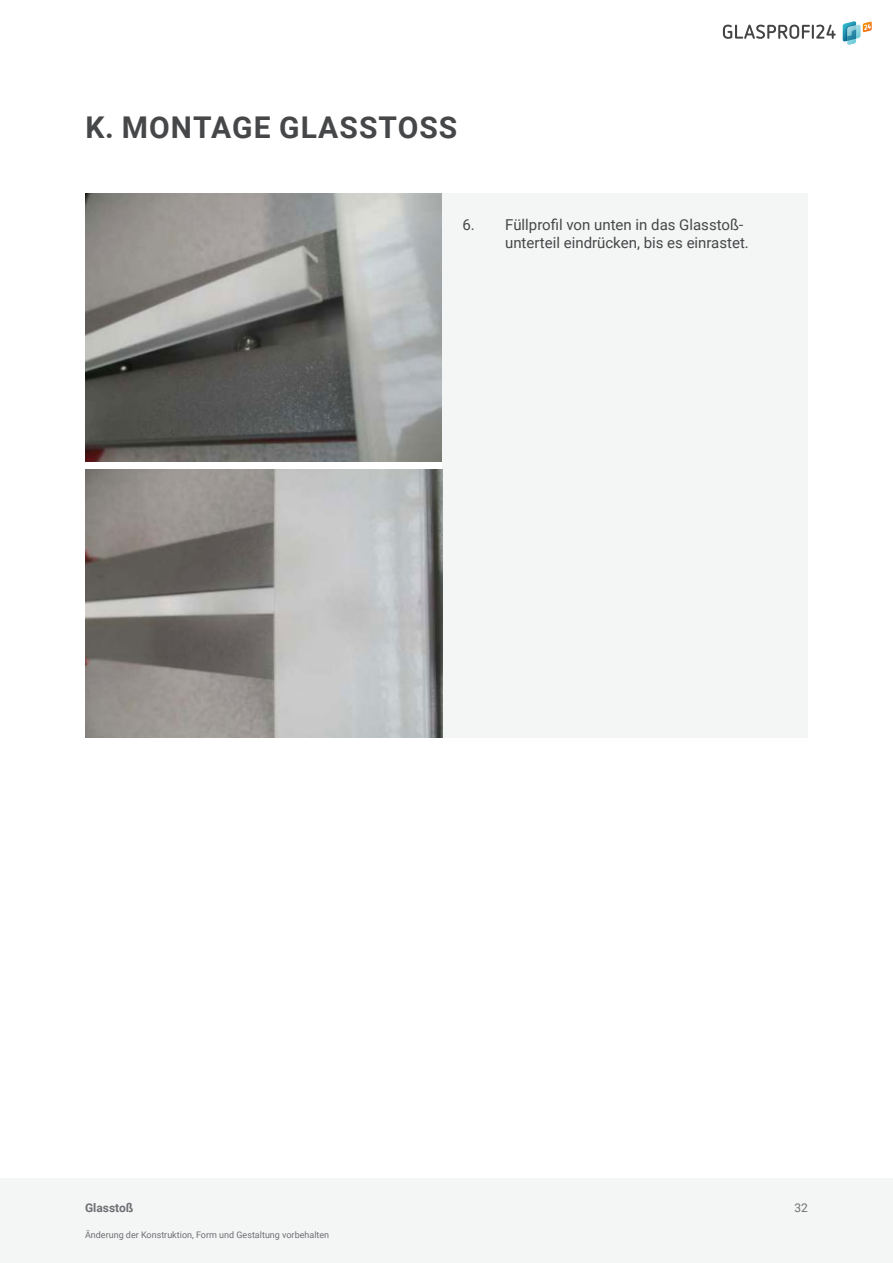
<style>
.page{position:relative;width:893px;height:1263px;background:#fff}
.page>*{position:absolute;margin:0;border:0;box-sizing:border-box;transform-origin:0 0}
.Headline{font:700 30px "Roboto";letter-spacing:.035em;color:#464748}
.Copy{font:15px "Roboto";color:#464748}
.t1{font:700 12px "Roboto";color:#6e6f72}
.t2{font:12px "Roboto";color:#6e6f72}
.t3{font:9px "Roboto";color:#6e6f72}
</style>
<div class="page">
<svg style="left:843px;top:21px;width:29px;height:24px"></svg>
<svg style="left:723px;top:25px;width:113px;height:14px"></svg>
<div style="left:0;top:1178px;width:893px;height:85px;background:#f4f5f5"></div>
<img style="left:85px;top:193px;width:357px;height:268px">
<div style="left:442px;top:193px;width:366px;height:545px;background:#f4f5f5"></div>
<img style="left:85px;top:470px;width:357px;height:268px">
<p class="Headline" style="left:86px;top:106px;width:373px">K. MONTAGE GLASSTOSS</p>
<p class="Copy" style="left:463px;top:215px;width:282px">6. Füllprofil von unten in das Glasstoß-</p>
<p class="Copy" style="left:505px;top:233px;width:245px">unterteil eindrücken, bis es einrastet.</p>
<p class="t1" style="left:85px;top:1199px;width:50px">Glasstoß</p>
<p class="t3" style="left:85px;top:1229px;width:246px">Änderung der Konstruktion, Form und Gestaltung vorbehalten</p>
<p class="t2" style="left:794px;top:1199px;width:15px">32</p>
</div>
